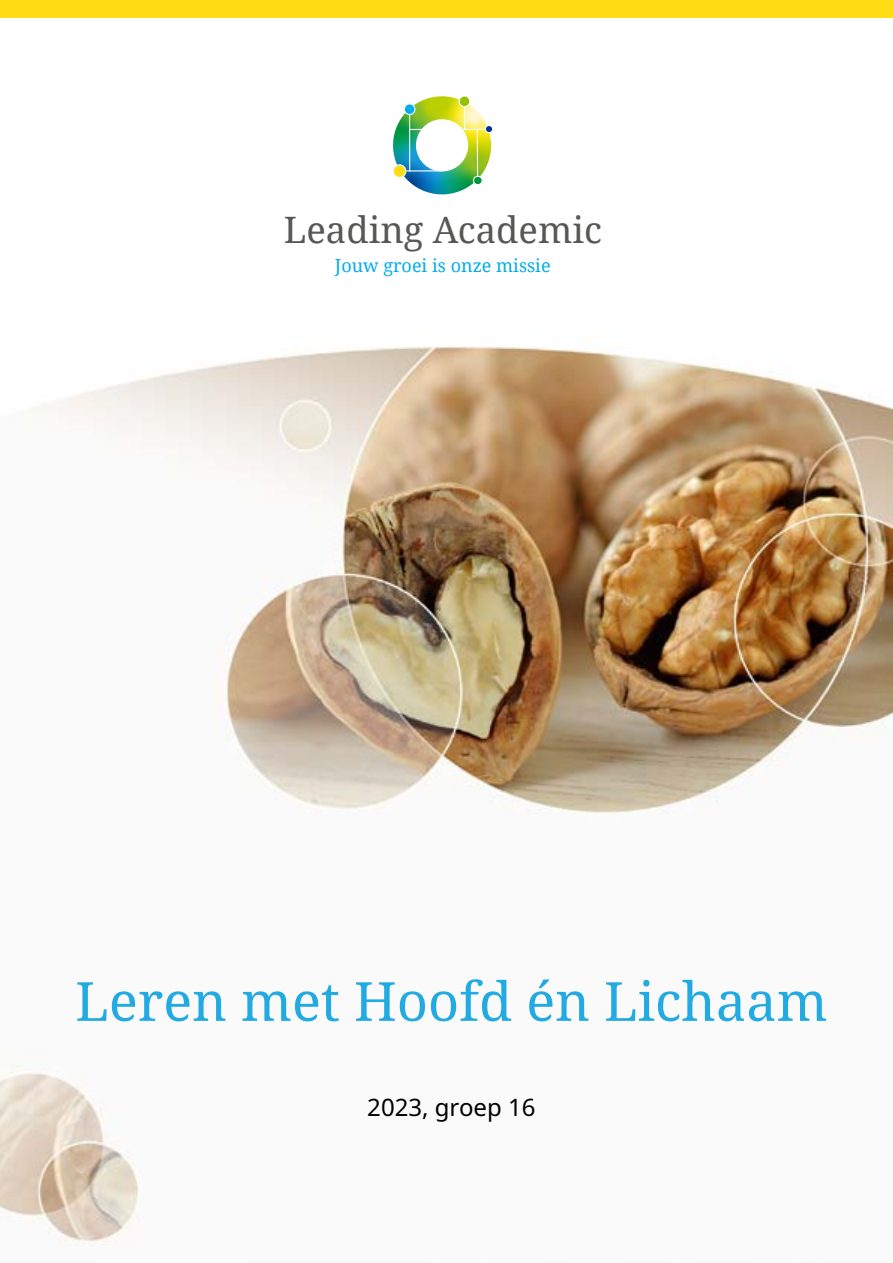
<style>
.page{position:relative;width:893px;height:1263px;background:#fff}
.page>*{position:absolute;margin:0;border:0;box-sizing:border-box;transform-origin:0 0}
.t1{font:54px "Noto Serif";color:#22aae2}
.t2{font:36.45px "Droid Serif";color:#575756}
.t3{font:24px "Noto Sans";color:#000}
.t4{font:18px "Droid Serif";color:#00aced}
</style>
<div class="page">
<img style="left:0;top:17px;width:893px;height:1229px">
<div style="left:459px;top:95px;width:11px;height:12px;border:1px solid #fff;border-radius:5px"></div>
<img style="left:392px;top:96px;width:101px;height:100px">
<hr style="left:409px;top:129px;width:76px;height:1px;background:#fff">
<hr style="left:406px;top:170px;width:36px;height:1px;background:#fff">
<div style="left:0;top:0;width:893px;height:17px;background:#ffdc13"></div>
<p class="t2" style="left:284px;top:205px;width:320px">Leading Academic</p>
<p class="t4" style="left:335px;top:253px;width:217px">Jouw groei is onze missie</p>
<p class="t1" style="left:75px;top:964px;width:754px">Leren met Hoofd én Lichaam</p>
<p class="t3" style="left:367px;top:1094px;width:170px">2023, groep 16</p>
</div>
